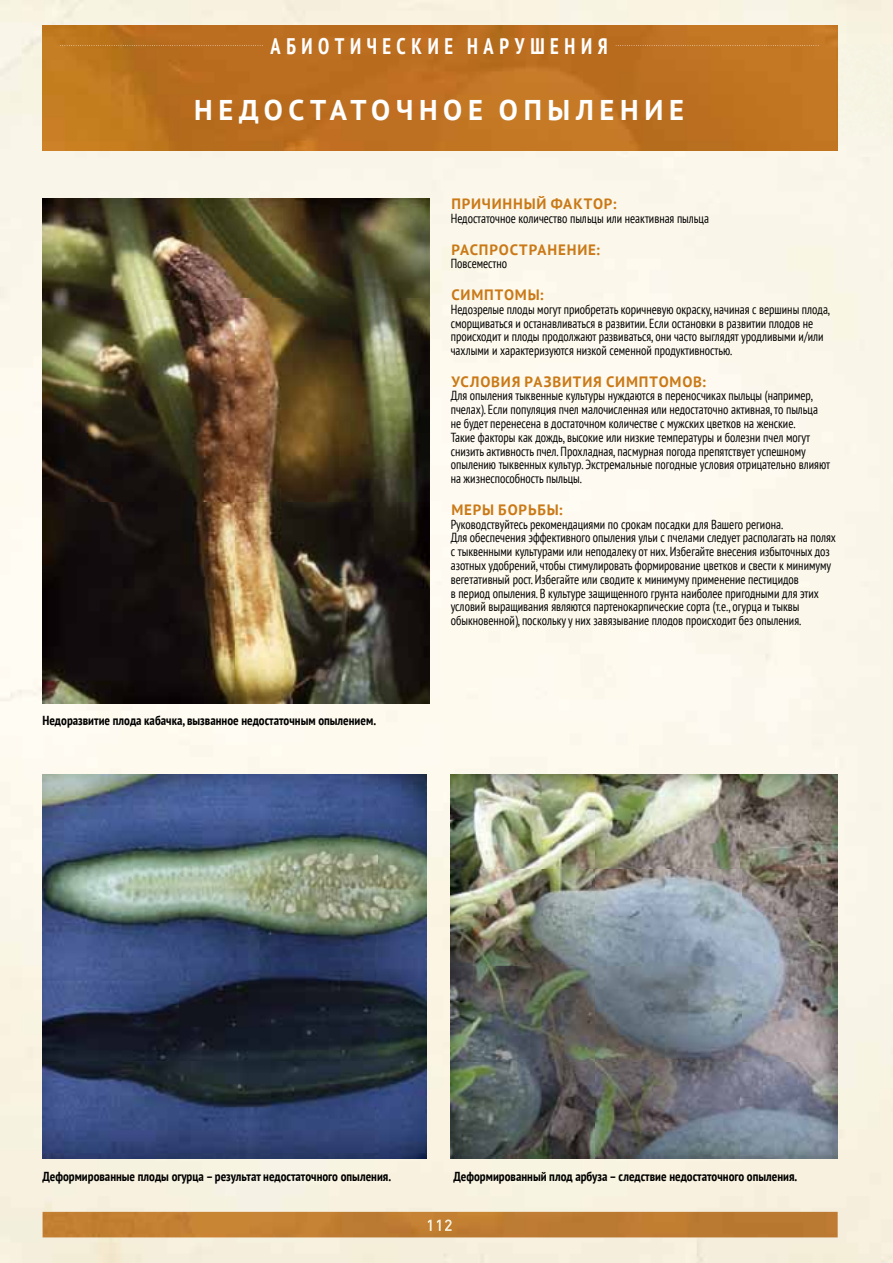
<style>
.page{position:relative;width:893px;height:1263px;background:#fff}
.page>*{position:absolute;margin:0;border:0;box-sizing:border-box;transform-origin:0 0}
.t1{font:700 28.5px "PT Sans";letter-spacing:.2em;color:#fff}
.t2{font:700 condensed 22.5px "PT Sans";letter-spacing:.28em;color:#fff;scale:.9 1}
.t3{font:700 15px "PT Sans";letter-spacing:.055em;color:#ca7916}
.t4{font:condensed 13.2px/13.8px "PT Sans";color:#000;scale:.94 1}
.t5{font:700 condensed 13.05px "PT Sans";color:#000}
</style>
<div class="page">
<img style="left:0;top:0;width:52px;height:1263px">
<div style="left:52px;top:135px;width:841px;height:90px;background:#f9f5e9"></div>
<div style="left:52px;top:677px;width:841px;height:135px;background:#fefaee"></div>
<div style="left:52px;top:1128px;width:841px;height:135px;background:#f7f1df"></div>
<div style="left:429px;top:225px;width:464px;height:452px;background:#fefaee"></div>
<div style="left:427px;top:812px;width:24px;height:316px;background:#fbf5e3"></div>
<img style="left:43px;top:1212px;width:795px;height:25px">
<img style="left:428px;top:1219px;width:24px;height:12px">
<img style="left:451px;top:774px;width:387px;height:384px">
<img style="left:43px;top:198px;width:386px;height:505px">
<img style="left:43px;top:774px;width:384px;height:384px">
<img style="left:43px;top:25px;width:795px;height:125px">
<svg style="left:60px;top:45px;width:203px;height:1px"></svg>
<svg style="left:616px;top:45px;width:203px;height:1px"></svg>
<p class="t2" style="left:270px;top:31px;width:376px">АБИОТИЧЕСКИЕ НАРУШЕНИЯ</p>
<p class="t1" style="left:194px;top:91px;width:491px">НЕДОСТАТОЧНОЕ ОПЫЛЕНИЕ</p>
<p class="t5" style="left:43px;top:712px;width:335px">Недоразвитие плода кабачка, вызванное недостаточным опылением.</p>
<p class="t3" style="left:451px;top:194px;width:167px">ПРИЧИННЫЙ ФАКТОР:</p>
<p class="t4" style="left:451px;top:211px;width:276px">Недостаточное количество пыльцы или неактивная пыльца</p>
<p class="t3" style="left:451px;top:239px;width:150px">РАСПРОСТРАНЕНИЕ:</p>
<p class="t4" style="left:451px;top:257px;width:62px">Повсеместно</p>
<p class="t3" style="left:451px;top:285px;width:94px">СИМПТОМЫ:</p>
<p class="t4" style="left:451px;top:302px;width:405px">Недозрелые плоды могут приобретать коричневую окраску, начиная с вершины плода, сморщиваться и останавливаться в развитии. Если остановки в развитии плодов не происходит и плоды продолжают развиваться, они часто выглядят уродливыми и/или чахлыми и характеризуются низкой семенной продуктивностью.</p>
<p class="t3" style="left:451px;top:371px;width:256px">УСЛОВИЯ РАЗВИТИЯ СИМПТОМОВ:</p>
<p class="t4" style="left:451px;top:389px;width:405px">Для опыления тыквенные культуры нуждаются в переносчиках пыльцы (например, пчелах). Если популяция пчел малочисленная или недостаточно активная, то пыльца не будет перенесена в достаточном количестве с мужских цветков на женские.<br>Такие факторы как дождь, высокие или низкие температуры и болезни пчел могут снизить активность пчел. Прохладная, пасмурная погода препятствует успешному опылению тыквенных культур. Экстремальные погодные условия отрицательно влияют на жизнеспособность пыльцы.</p>
<p class="t3" style="left:451px;top:500px;width:113px">МЕРЫ БОРЬБЫ:</p>
<p class="t4" style="left:451px;top:517px;width:411px">Руководствуйтесь рекомендациями по срокам посадки для Вашего региона.<br>Для обеспечения эффективного опыления ульи с пчелами следует располагать на полях с тыквенными культурами или неподалеку от них. Избегайте внесения избыточных доз азотных удобрений, чтобы стимулировать формирование цветков и свести к минимуму вегетативный рост. Избегайте или сводите к минимуму применение пестицидов<br>в период опыления. В культуре защищенного грунта наиболее пригодными для этих условий выращивания являются партенокарпические сорта (т.е., огурца и тыквы обыкновенной), поскольку у них завязывание плодов происходит без опыления.</p>
<p class="t5" style="left:43px;top:1168px;width:350px">Деформированные плоды огурца – результат недостаточного опыления.</p>
<p class="t5" style="left:454px;top:1168px;width:345px">Деформированный плод арбуза – следствие недостаточного опыления.</p>
</div>
